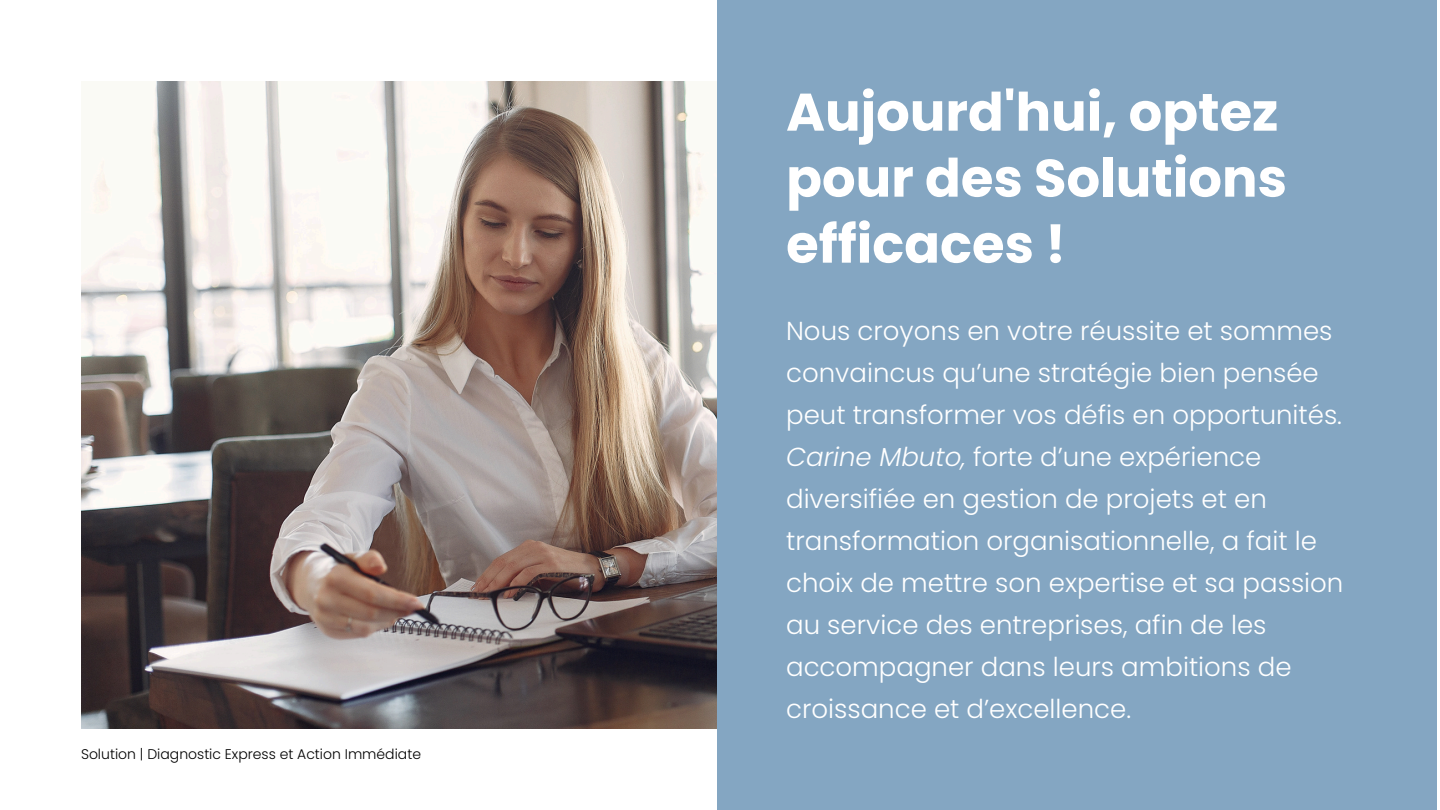
<style>
.page{position:relative;width:1440px;height:810px;background:#fff}
.page>*{position:absolute;margin:0;border:0;box-sizing:border-box;transform-origin:0 0}
.t1{font:700 52.8px/66px "Poppins";color:#fff}
.t2{font:300 26px/42px "Poppins";color:#fff}
.t3{font:300 14px "Poppins";color:#000}
.s1{font-style:italic}
</style>
<div class="page">
<img style="left:81px;top:81px;width:636px;height:648px">
<div style="left:717px;top:0;width:720px;height:810px;background:#84a6c2"></div>
<p class="t3" style="left:81px;top:744px;width:342px">Solution | Diagnostic Express et Action Immédiate</p>
<h1 class="t1" style="left:786px;top:79px;width:502px">Aujourd'hui, optez pour des Solutions efficaces !</h1>
<h2 class="t2" style="left:786px;top:310px;width:559px">Nous croyons en votre réussite et sommes convaincus qu’une stratégie bien pensée peut transformer vos défis en opportunités.<br><span class="s1">Carine Mbuto,</span> forte d’une expérience diversifiée en gestion de projets et en transformation organisationnelle, a fait le choix de mettre son expertise et sa passion au service des entreprises, afin de les accompagner dans leurs ambitions de croissance et d’excellence.</h2>
</div>
